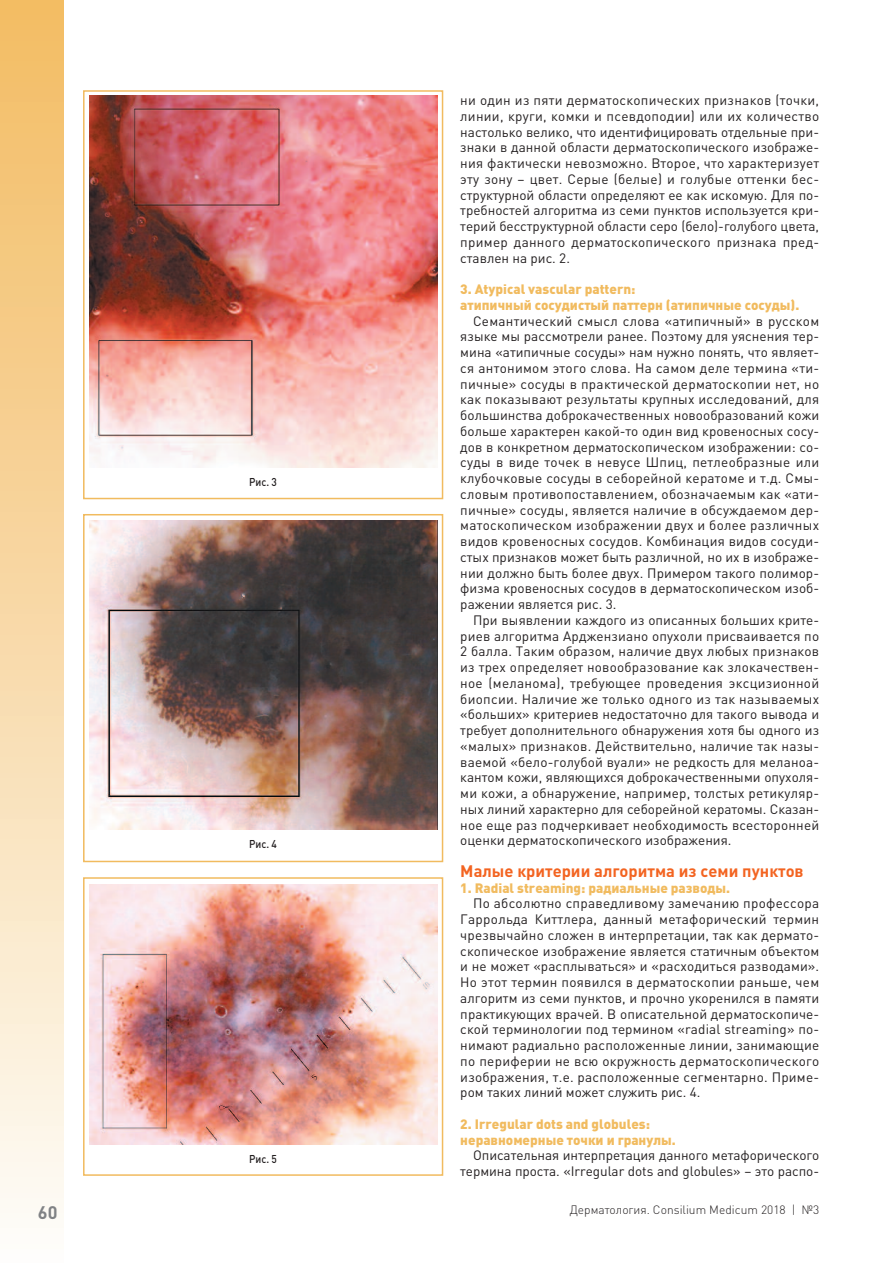
<style>
.page{position:relative;width:893px;height:1263px;background:#fff}
.page>*{position:absolute;margin:0;border:0;box-sizing:border-box;transform-origin:0 0}
.t1{font:700 18px "DIN Pro";color:#808285}
.t2{font:700 16.5px "DIN Pro";color:#f36421}
.t3{font:13.5px/15.8px "DIN Pro";color:#231f20;text-align:justify}
.t4{font:900 13.5px/15.8px "DIN Pro";color:#f1bb5f}
.t5{font:300 12px "DIN Pro";color:#231f20}
.t6{font:500 11.25px "DIN Pro";color:#231f20;scale:.9 1}
</style>
<div class="page">
<div style="left:0;top:0;width:64px;height:1263px;background:linear-gradient(to bottom,#f3ba60,#fefbf7)"></div>
<div style="left:83px;top:90px;width:360px;height:409px;border:2px solid #f1bb5f"></div>
<img style="left:89px;top:95px;width:349px;height:372px">
<div style="left:83px;top:514px;width:360px;height:348px;border:2px solid #f1bb5f"></div>
<img style="left:89px;top:521px;width:349px;height:308px">
<div style="left:83px;top:877px;width:360px;height:299px;border:2px solid #f1bb5f"></div>
<img style="left:89px;top:884px;width:349px;height:260px">
<p class="t6" style="left:249px;top:474px;width:32px">Рис. 3</p>
<p class="t6" style="left:249px;top:836px;width:32px">Рис. 4</p>
<p class="t6" style="left:249px;top:1152px;width:32px">Рис. 5</p>
<p class="t3" style="left:460px;top:94px;width:360px">ни один из пяти дерматоскопических признаков (точки, линии, круги, комки и псевдоподии) или их количество настолько велико, что идентифицировать отдельные при&shy;знаки в данной области дерматоскопического изображе&shy;ния фактически невозможно. Второе, что характеризует эту зону – цвет. Серые (белые) и голубые оттенки бес&shy;структурной области определяют ее как искомую. Для по&shy;требностей алгоритма из семи пунктов используется кри&shy;терий бесструктурной области серо (бело)-голубого цвета, пример данного дерматоскопического признака пред&shy;ставлен на рис. 2.</p>
<p class="t4" style="left:460px;top:283px;width:341px">3. Atypical vascular pattern:<br>атипичный сосудистый паттерн (атипичные сосуды).</p>
<p class="t3" style="left:460px;top:314px;width:360px;text-indent:13px">Семантический смысл слова «атипичный» в русском языке мы рассмотрели ранее. Поэтому для уяснения тер&shy;мина «атипичные сосуды» нам нужно понять, что являет&shy;ся антонимом этого слова. На самом деле термина «ти&shy;пичные» сосуды в практической дерматоскопии нет, но как показывают результаты крупных исследований, для большинства доброкачественных новообразований кожи больше характерен какой-то один вид кровеносных сосу&shy;дов в конкретном дерматоскопическом изображении: со&shy;суды в виде точек в невусе Шпиц, петлеобразные или клубочковые сосуды в себорейной кератоме и т.д. Смы&shy;словым противопоставлением, обозначаемым как «ати&shy;пичные» сосуды, является наличие в обсуждаемом дер&shy;матоскопическом изображении двух и более различных видов кровеносных сосудов. Комбинация видов сосуди&shy;стых признаков может быть различной, но их в изображе&shy;нии должно быть более двух. Примером такого полимор&shy;физма кровеносных сосудов в дерматоскопическом изоб&shy;ражении является рис. 3.</p>
<p class="t3" style="left:460px;top:614px;width:360px;text-indent:13px">При выявлении каждого из описанных больших крите&shy;риев алгоритма Арджензиано опухоли присваивается по 2 балла. Таким образом, наличие двух любых признаков из трех определяет новообразование как злокачествен&shy;ное (меланома), требующее проведения эксцизионной биопсии. Наличие же только одного из так называемых «больших» критериев недостаточно для такого вывода и требует дополнительного обнаружения хотя бы одного из «малых» признаков. Действительно, наличие так назы&shy;ваемой «бело-голубой вуали» не редкость для меланоа&shy;кантом кожи, являющихся доброкачественными опухоля&shy;ми кожи, а обнаружение, например, толстых ретикуляр&shy;ных линий характерно для себорейной кератомы. Сказан&shy;ное еще раз подчеркивает необходимость всесторонней оценки дерматоскопического изображения.</p>
<p class="t2" style="left:460px;top:865px;width:345px">Малые критерии алгоритма из семи пунктов</p>
<p class="t4" style="left:460px;top:881px;width:271px">1. Radial streaming: радиальные разводы.</p>
<p class="t3" style="left:460px;top:897px;width:360px;text-indent:13px">По абсолютно справедливому замечанию профессора Гаррольда Киттлера, данный метафорический термин чрезвычайно сложен в интерпретации, так как дермато&shy;скопическое изображение является статичным объектом и не может «расплываться» и «расходиться разводами».<br>Но этот термин появился в дерматоскопии раньше, чем алгоритм из семи пунктов, и прочно укоренился в памяти практикующих врачей. В описательной дерматоскопиче&shy;ской терминологии под термином «radial streaming» по&shy;нимают радиально расположенные линии, занимающие по периферии не всю окружность дерматоскопического изображения, т.е. расположенные сегментарно. Приме&shy;ром таких линий может служить рис. 4.</p>
<p class="t4" style="left:460px;top:1117px;width:217px">2. Irregular dots and globules: неравномерные точки и гранулы.</p>
<p class="t3" style="left:460px;top:1149px;width:360px;text-align:right">Описательная интерпретация данного метафорического термина проста. «Irregular dots and globules» – это распо-</p>
<h1 class="t1" style="left:38px;top:1206px;width:21px">60</h1>
<p class="t5" style="left:570px;top:1205px;width:251px">Дерматология. Consilium Medicum 2018 | №3</p>
</div>
